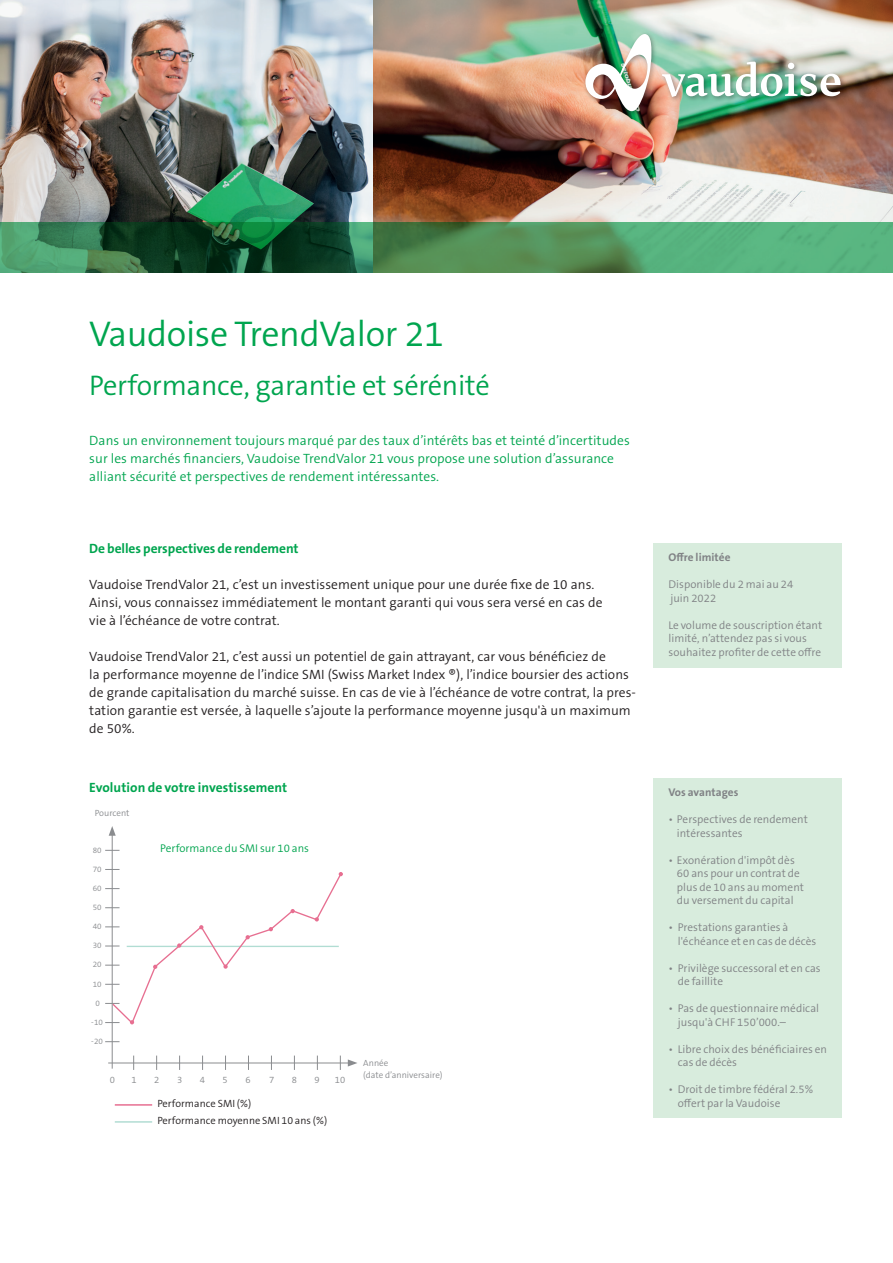
<style>
.page{position:relative;width:893px;height:1263px;background:#fff}
.page>*{position:absolute;margin:0;border:0;box-sizing:border-box;transform-origin:0 0}
.t1{font:300 36px "The Sans B W4";letter-spacing:-.01em;color:#00a54f}
.t2{font:300 28.5px "The Sans B W4";letter-spacing:-.01em;color:#00a54f}
.t3{font:300 13.5px/18px "The Sans B W4";letter-spacing:.005em;color:#231f20}
.t4{font:300 13.5px/18px "The Sans B W4";letter-spacing:.005em;color:#00a54f}
.t5{font:700 13.5px "The Sans B W7";letter-spacing:-.005em;color:#00a54f}
.t6{font:300 11.25px/13.5px "The Sans B W4";letter-spacing:.005em;color:#808285}
.t7{font:700 11.25px "The Sans B W7";letter-spacing:.005em;color:#808285}
.t8{font:300 11.25px "The Sans B W4";letter-spacing:.005em;color:#00a54f}
.t9{font:300 10.5px/17px "The Sans B W4";letter-spacing:.005em;color:#231f20}
.t10{font:300 9.45px "The Sans B W4";color:#8a8c8f}
.t11{font:300 9px/12px "The Sans B W4";letter-spacing:.005em;color:#8a8c8f}
.t12{font:300 8.1px "The Sans B W4";letter-spacing:.005em;color:#8a8c8f}
</style>
<div class="page">
<img style="left:372px;top:0;width:521px;height:223px">
<img style="left:0;top:0;width:372px;height:223px">
<div style="left:654px;top:778px;width:188px;height:340px;background:#d8ecdd"></div>
<svg style="left:0;top:223px;width:893px;height:50px;background:#408456"></svg>
<div style="left:654px;top:543px;width:188px;height:125px;background:#d8ecdd"></div>
<div style="left:582px;top:31px;width:264px;height:86px;background:#231f20;opacity:.4"></div>
<img style="left:585px;top:34px;width:255px;height:77px">
<hr style="left:108px;top:1062px;width:242px;height:1px;background:#8a8c8f">
<svg style="left:348px;top:1059px;width:9px;height:7px"></svg>
<hr style="left:112px;top:833px;width:1px;height:236px;background:#8a8c8f">
<svg style="left:109px;top:826px;width:7px;height:10px"></svg>
<svg style="left:105px;top:1041px;width:15px;height:1px"></svg>
<svg style="left:105px;top:850px;width:15px;height:1px"></svg>
<svg style="left:133px;top:1055px;width:1px;height:15px"></svg>
<svg style="left:156px;top:1055px;width:1px;height:15px"></svg>
<svg style="left:179px;top:1055px;width:1px;height:15px"></svg>
<svg style="left:202px;top:1055px;width:1px;height:15px"></svg>
<svg style="left:225px;top:1055px;width:1px;height:15px"></svg>
<svg style="left:248px;top:1055px;width:1px;height:15px"></svg>
<svg style="left:271px;top:1055px;width:1px;height:15px"></svg>
<svg style="left:294px;top:1055px;width:1px;height:15px"></svg>
<svg style="left:317px;top:1055px;width:1px;height:15px"></svg>
<svg style="left:340px;top:1055px;width:1px;height:15px"></svg>
<hr style="left:115px;top:1121px;width:37px;height:2px;background:#b1ddd3">
<hr style="left:115px;top:1104px;width:37px;height:2px;background:#e76f91">
<svg style="left:105px;top:869px;width:238px;height:156px"></svg>
<h1 class="t1" style="left:89px;top:310px;width:356px">Vaudoise TrendValor 21</h1>
<h2 class="t2" style="left:89px;top:367px;width:402px">Performance, garantie et sérénité</h2>
<p class="t4" style="left:89px;top:431px;width:542px">Dans un environnement toujours marqué par des taux d’intérêts bas et teinté d’incertitudes sur les marchés financiers, Vaudoise TrendValor 21 vous propose une solution d’assurance alliant sécurité et perspectives de rendement intéressantes.</p>
<p class="t5" style="left:89px;top:539px;width:211px">De belles perspectives de rendement</p>
<p class="t3" style="left:89px;top:575px;width:515px">Vaudoise TrendValor 21, c’est un investissement unique pour une durée fixe de 10 ans.<br>Ainsi, vous connaissez immédiatement le montant garanti qui vous sera versé en cas de vie à l’échéance de votre contrat.</p>
<p class="t3" style="left:89px;top:647px;width:548px">Vaudoise TrendValor 21, c’est aussi un potentiel de gain attrayant, car vous bénéficiez de<br>la performance moyenne de l’indice SMI (Swiss Market Index ®), l’indice boursier des actions de grande capitalisation du marché suisse. En cas de vie à l’échéance de votre contrat, la pres&shy;tation garantie est versée, à laquelle s’ajoute la performance moyenne jusqu'à un maximum de 50%.</p>
<p class="t5" style="left:89px;top:779px;width:199px">Evolution de votre investissement</p>
<p class="t11" style="left:95px;top:807px;width:36px">Pourcent</p>
<p class="t12" style="left:93px;top:845px;width:10px">80</p>
<p class="t12" style="left:93px;top:864px;width:10px">70</p>
<p class="t12" style="left:93px;top:883px;width:10px">60</p>
<p class="t12" style="left:93px;top:902px;width:10px">50</p>
<p class="t12" style="left:93px;top:921px;width:10px">40</p>
<p class="t12" style="left:93px;top:940px;width:10px">30</p>
<p class="t12" style="left:93px;top:959px;width:10px">20</p>
<p class="t12" style="left:93px;top:979px;width:10px">10</p>
<p class="t12" style="left:95px;top:998px;width:6px">0</p>
<p class="t12" style="left:91px;top:1017px;width:13px">-10</p>
<p class="t12" style="left:91px;top:1036px;width:13px">-20</p>
<p class="t8" style="left:160px;top:841px;width:151px">Performance du SMI sur 10 ans</p>
<p class="t10" style="left:110px;top:1073px;width:7px">0</p>
<p class="t10" style="left:132px;top:1073px;width:7px">1</p>
<p class="t10" style="left:154px;top:1073px;width:7px">2</p>
<p class="t10" style="left:177px;top:1073px;width:7px">3</p>
<p class="t10" style="left:200px;top:1073px;width:7px">4</p>
<p class="t10" style="left:223px;top:1073px;width:7px">5</p>
<p class="t10" style="left:245px;top:1073px;width:7px">6</p>
<p class="t10" style="left:269px;top:1073px;width:7px">7</p>
<p class="t10" style="left:292px;top:1073px;width:7px">8</p>
<p class="t10" style="left:315px;top:1073px;width:7px">9</p>
<p class="t10" style="left:335px;top:1073px;width:12px">10</p>
<p class="t9" style="left:157px;top:1095px;width:171px">Performance SMI (%)<br>Performance moyenne SMI 10 ans (%)</p>
<p class="t11" style="left:363px;top:1056px;width:81px">Année<br>(date d’anniversaire)</p>
<p class="t7" style="left:668px;top:550px;width:64px">Offre limitée</p>
<p class="t6" style="left:668px;top:578px;width:126px">Disponible du 2 mai au 24 juin 2022</p>
<p class="t6" style="left:668px;top:618px;width:155px">Le volume de souscription étant limité, n’attendez pas si vous souhaitez profiter de cette offre</p>
<p class="t7" style="left:668px;top:785px;width:71px">Vos avantages</p>
<p class="t6" style="left:677px;top:812px;width:132px;text-indent:-9px">• Perspectives de rendement intéressantes</p>
<p class="t6" style="left:677px;top:853px;width:128px;text-indent:-9px">• Exonération d'impôt dès<br>60 ans pour un contrat de plus de 10 ans au moment du versement du capital</p>
<p class="t6" style="left:678px;top:920px;width:140px;text-indent:-9px">• Prestations garanties à l'échéance et en cas de décès</p>
<p class="t6" style="left:678px;top:961px;width:144px;text-indent:-9px">• Privilège successoral et en cas de faillite</p>
<p class="t6" style="left:678px;top:1001px;width:143px;text-indent:-9px">• Pas de questionnaire médical jusqu'à CHF 150’000.–</p>
<p class="t6" style="left:678px;top:1042px;width:151px;text-indent:-9px">• Libre choix des bénéficiaires en cas de décès</p>
<p class="t6" style="left:678px;top:1082px;width:137px;text-indent:-9px">• Droit de timbre fédéral 2.5% offert par la Vaudoise</p>
</div>
